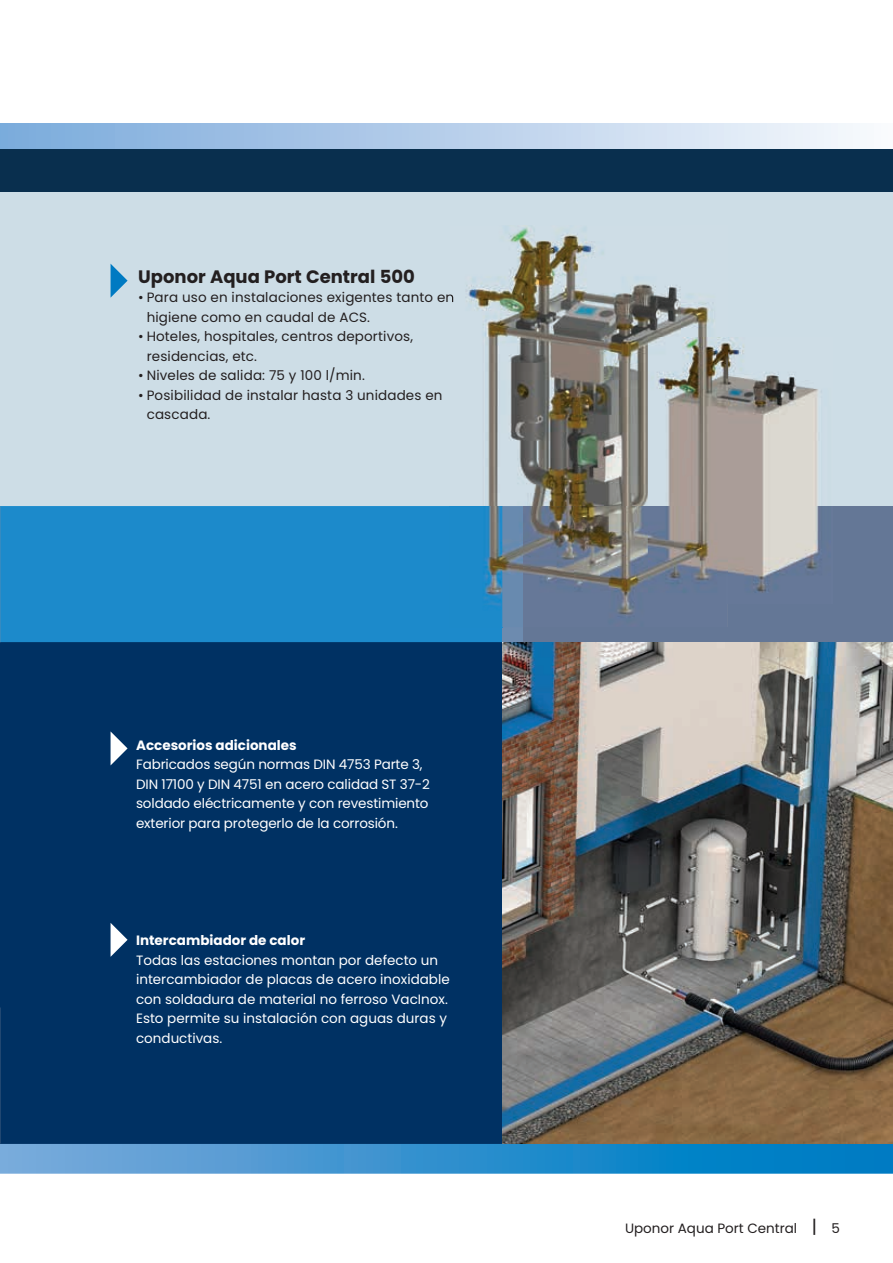
<style>
.page{position:relative;width:893px;height:1263px;background:#fff}
.page>*{position:absolute;margin:0;border:0;box-sizing:border-box;transform-origin:0 0}
.t1{font:700 18px "Poppins";color:#231f20}
.t2{font:13.5px/19.5px "Poppins";color:#fff}
.t3{font:13.5px/19.5px "Poppins";letter-spacing:.01em;color:#231f20}
.t4{font:700 13.5px "Poppins";color:#fff}
.s1{font-size:18px}
</style>
<div class="page">
<div style="left:0;top:642px;width:502px;height:502px;background:#003163"></div>
<div style="left:0;top:191px;width:893px;height:315px;background:#cddde6"></div>
<div style="left:0;top:506px;width:502px;height:136px;background:#1c8acb"></div>
<svg style="left:0;top:1144px;width:893px;height:30px;background:#3491ce"></svg>
<svg style="left:0;top:1144px;width:502px;height:1px"></svg>
<svg style="left:111px;top:264px;width:17px;height:33px"></svg>
<svg style="left:111px;top:732px;width:17px;height:33px"></svg>
<svg style="left:111px;top:923px;width:17px;height:34px"></svg>
<div style="left:0;top:149px;width:893px;height:42px;background:#092f4e"></div>
<div style="left:0;top:123px;width:893px;height:26px;background:linear-gradient(to right,#79a8da,#f7f9fc)"></div>
<div style="left:502px;top:627px;width:21px;height:15px;background:#6d8baf"></div>
<div style="left:523px;top:506px;width:370px;height:136px;background:#647796"></div>
<img style="left:681px;top:338px;width:152px;height:266px">
<img style="left:466px;top:226px;width:215px;height:280px">
<img style="left:681px;top:302px;width:40px;height:36px">
<img style="left:449px;top:506px;width:74px;height:121px">
<img style="left:449px;top:294px;width:5px;height:9px">
<img style="left:523px;top:506px;width:204px;height:121px">
<img style="left:502px;top:642px;width:391px;height:502px">
<h1 class="t1" style="left:138px;top:266px;width:278px">Uponor Aqua Port Central 500</h1>
<p class="t3" style="left:147px;top:288px;width:309px;text-indent:-9px">• Para uso en instalaciones exigentes tanto en higiene como en caudal de ACS.</p>
<p class="t3" style="left:147px;top:327px;width:268px;text-indent:-9px">• Hoteles, hospitales, centros deportivos, residencias, etc.</p>
<p class="t3" style="left:138px;top:366px;width:228px">• Niveles de salida: 75 y 100 l/min.</p>
<p class="t3" style="left:147px;top:385px;width:297px;text-indent:-9px">• Posibilidad de instalar hasta 3 unidades en cascada.</p>
<p class="t4" style="left:136px;top:737px;width:162px">Accesorios adicionales</p>
<p class="t2" style="left:136px;top:755px;width:295px">Fabricados según normas DIN 4753 Parte 3, DIN 17100 y DIN 4751 en acero calidad ST 37-2 soldado eléctricamente y con revestimiento exterior para protegerlo de la corrosión.</p>
<p class="t4" style="left:136px;top:933px;width:171px">Intercambiador de calor</p>
<p class="t2" style="left:136px;top:950px;width:315px">Todas las estaciones montan por defecto un intercambiador de placas de acero inoxidable con soldadura de material no ferroso VacInox.<br>Esto permite su instalación con aguas duras y conductivas.</p>
<p class="t3" style="left:625px;top:1218px;width:216px">Uponor Aqua Port Central <span class="s1">|</span> 5</p>
</div>
